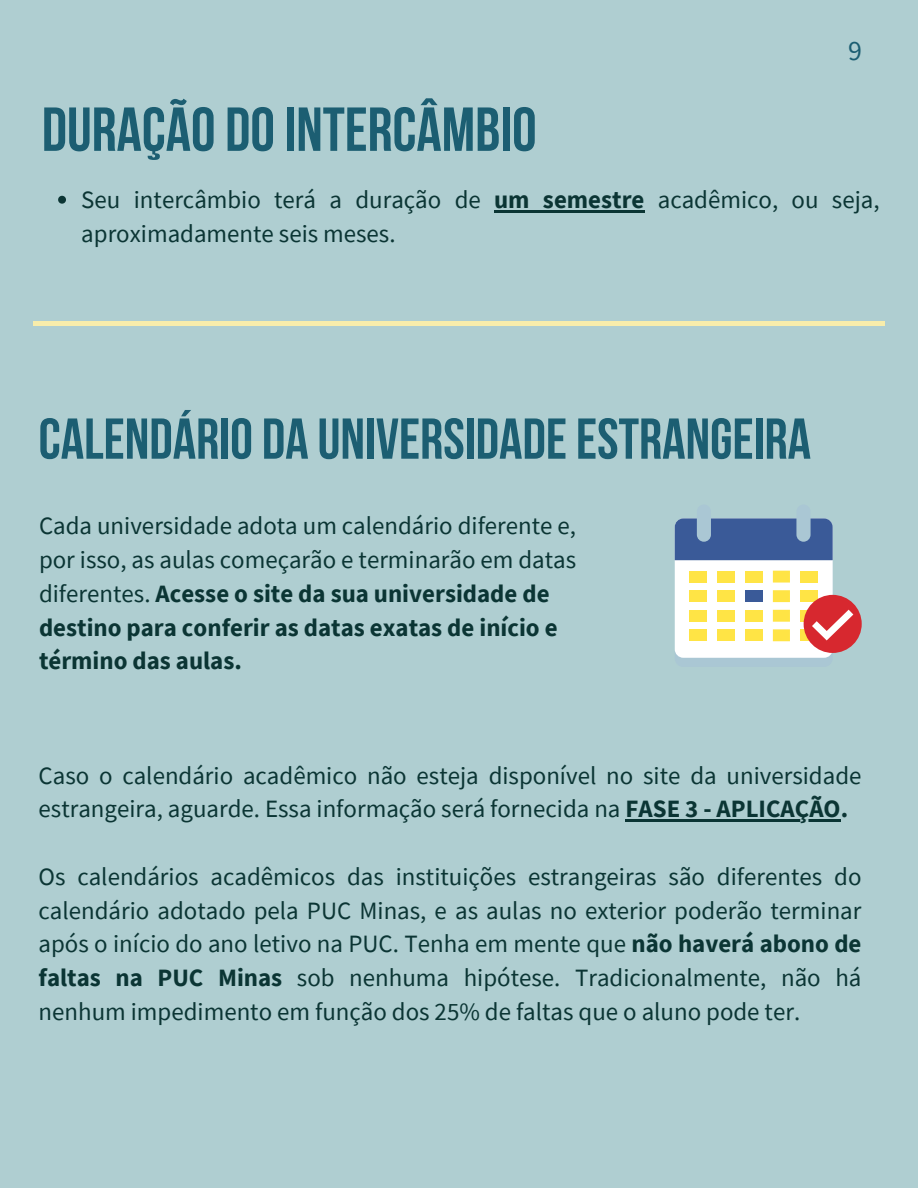
<style>
.page{position:relative;width:918px;height:1188px;background:#afced1}
.page>*{position:absolute;margin:0;border:0;box-sizing:border-box;transform-origin:0 0}
.t1{font:700 61.95px "Bebas Neue";color:#1c5e72}
.t2{font:700 57.45px "Bebas Neue";color:#1c5e72}
.t3{font:27.9px "Source Sans Pro";color:#1c5e72}
.t4{font:24.9px/33.8px "Source Sans Pro";color:#0b3534}
.s1{font-weight:700}
</style>
<div class="page">
<svg style="left:58px;top:196px;width:8px;height:8px"></svg>
<hr style="left:494px;top:210px;width:151px;height:3px;background:#0b3534">
<div style="left:33px;top:321px;width:852px;height:5px;background:#f8edab"></div>
<div style="left:675px;top:528px;width:158px;height:139px;background:#aac7d4;border-radius:9px"></div>
<div style="left:675px;top:518px;width:158px;height:140px;background:#fff;border-radius:9px"></div>
<div style="left:675px;top:518px;width:158px;height:42px;background:#3a5a98"></div>
<div style="left:690px;top:571px;width:17px;height:12px;background:#ffe445"></div>
<div style="left:717px;top:571px;width:18px;height:12px;background:#ffe445"></div>
<div style="left:745px;top:571px;width:17px;height:12px;background:#ffe445"></div>
<div style="left:773px;top:571px;width:17px;height:12px;background:#ffe445"></div>
<div style="left:801px;top:571px;width:17px;height:12px;background:#ffe445"></div>
<div style="left:690px;top:590px;width:17px;height:12px;background:#ffe445"></div>
<div style="left:717px;top:590px;width:18px;height:12px;background:#ffe445"></div>
<div style="left:745px;top:590px;width:17px;height:12px;background:#3a5a98"></div>
<div style="left:773px;top:590px;width:17px;height:12px;background:#ffe445"></div>
<div style="left:801px;top:590px;width:17px;height:12px;background:#ffe445"></div>
<div style="left:690px;top:610px;width:17px;height:12px;background:#ffe445"></div>
<div style="left:717px;top:610px;width:18px;height:12px;background:#ffe445"></div>
<div style="left:745px;top:610px;width:17px;height:12px;background:#ffe445"></div>
<div style="left:773px;top:610px;width:17px;height:12px;background:#ffe445"></div>
<svg style="left:801px;top:610px;width:4px;height:12px"></svg>
<div style="left:690px;top:629px;width:17px;height:12px;background:#ffe445"></div>
<div style="left:717px;top:629px;width:18px;height:12px;background:#ffe445"></div>
<div style="left:745px;top:629px;width:17px;height:12px;background:#ffe445"></div>
<div style="left:773px;top:629px;width:17px;height:12px;background:#ffe445"></div>
<div style="left:801px;top:629px;width:17px;height:12px;background:#ffe445"></div>
<div style="left:697px;top:505px;width:14px;height:37px;background:#aac7d4;border-radius:7px"></div>
<div style="left:796px;top:505px;width:15px;height:37px;background:#aac7d4;border-radius:7px"></div>
<div style="left:804px;top:595px;width:58px;height:58px;background:#d7282f;border-radius:50%"></div>
<svg style="left:805px;top:603px;width:56px;height:42px"></svg>
<hr style="left:626px;top:820px;width:215px;height:2px;background:#0b3534">
<h1 class="t1" style="left:42px;top:104px;width:496px">DURAÇÃO DOINTERCÂMBIO</h1>
<p class="t3" style="left:848px;top:32px;width:15px">9</p>
<p class="t4" style="left:81px;top:182px;width:800px">Seu intercâmbio terá a duração de <span class="s1">um semestre</span> acadêmico, ou seja, aproximadamente seis meses.</p>
<h2 class="t2" style="left:39px;top:416px;width:774px">CALENDÁRIO DA UNIVERSIDADEESTRANGEIRA</h2>
<p class="t4" style="left:39px;top:509px;width:539px">Cada universidade adota um calendário diferente e, por isso, as aulas começarão e terminarão em datas diferentes. <span class="s1">Acesse o site da sua universidade de destino para conferir as datas exatas de início e término das aulas.</span></p>
<p class="t4" style="left:39px;top:758px;width:824px">Caso o calendário acadêmico não esteja disponível no site da universidade estrangeira, aguarde. Essa informação será fornecida na <span class="s1">FASE 3 - APLICAÇÃO.</span></p>
<p class="t4" style="left:39px;top:859px;width:824px;text-align:justify">Os calendários acadêmicos das instituições estrangeiras são diferentes do calendário adotado pela PUC Minas, e as aulas no exterior poderão terminar após o início do ano letivo na PUC. Tenha em mente que <span class="s1">não haverá abono de faltas na PUC Minas</span> sob nenhuma hipótese. Tradicionalmente, não há nenhum impedimento em função dos 25% de faltas que o aluno pode ter.</p>
</div>
